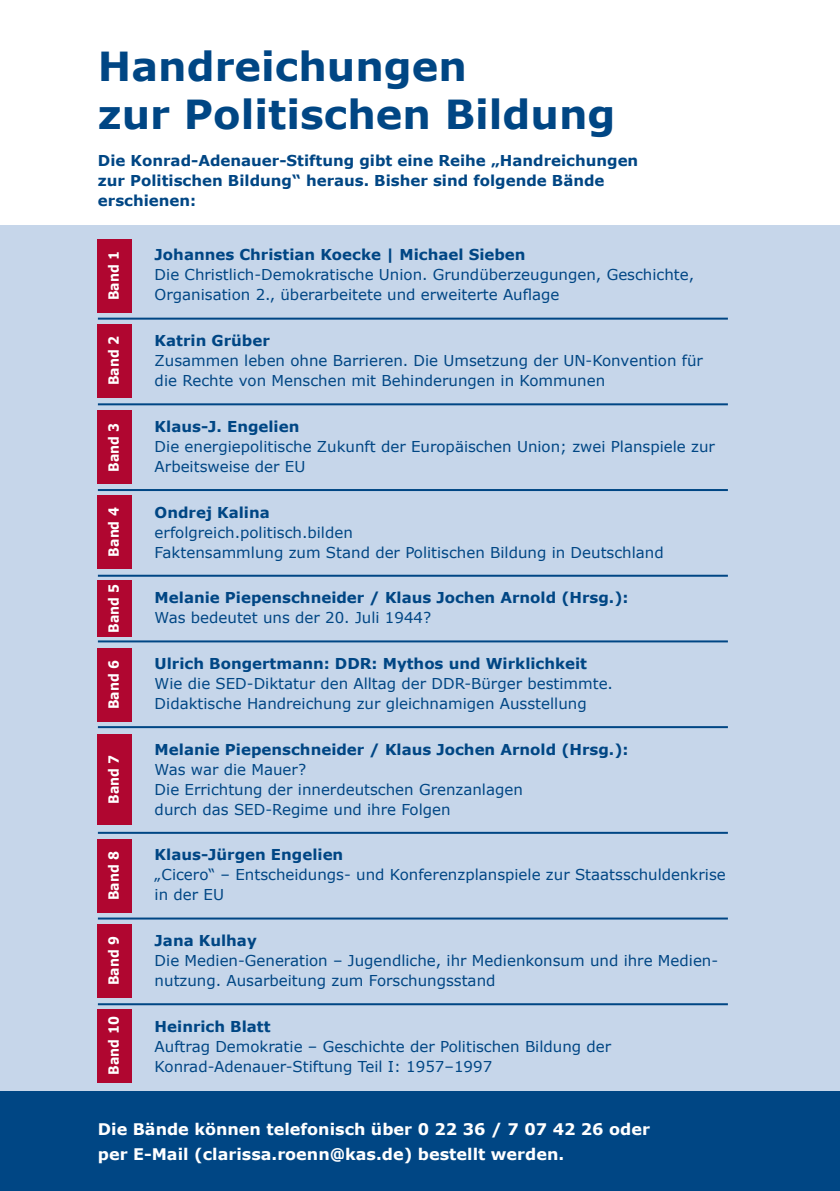
<style>
.page{position:relative;width:840px;height:1191px;background:#fff}
.page>*{position:absolute;margin:0;border:0;box-sizing:border-box;transform-origin:0 0}
.t1{font:700 40px/48px "Verdana";color:#004684}
.t2{font:700 16px/25.6px "Verdana";color:#fff}
.t3{font:15px/20px "Verdana";color:#004684}
.t4{font:700 15px/20px "Verdana";color:#004684}
.t5{font:700 14px "Verdana";color:#fff;scale:.9 1}
</style>
<div class="page">
<div style="left:0;top:225px;width:839px;height:867px;background:#c6d6ea"></div>
<div style="left:0;top:1092px;width:839px;height:99px;background:#004684"></div>
<hr style="left:98px;top:318px;width:629px;height:2px;background:#004684">
<hr style="left:98px;top:403px;width:629px;height:2px;background:#004684">
<hr style="left:98px;top:489px;width:629px;height:2px;background:#004684">
<hr style="left:98px;top:575px;width:629px;height:2px;background:#004684">
<hr style="left:98px;top:640px;width:629px;height:2px;background:#004684">
<hr style="left:98px;top:726px;width:629px;height:2px;background:#004684">
<hr style="left:98px;top:832px;width:629px;height:2px;background:#004684">
<hr style="left:98px;top:917px;width:629px;height:2px;background:#004684">
<hr style="left:98px;top:1003px;width:629px;height:2px;background:#004684">
<div style="left:98px;top:239px;width:34px;height:74px;background:#b00630"></div>
<div style="left:98px;top:324px;width:34px;height:74px;background:#b00630"></div>
<div style="left:98px;top:410px;width:34px;height:74px;background:#b00630"></div>
<div style="left:98px;top:495px;width:34px;height:74px;background:#b00630"></div>
<div style="left:98px;top:580px;width:34px;height:56px;background:#b00630"></div>
<div style="left:98px;top:648px;width:34px;height:73px;background:#b00630"></div>
<div style="left:98px;top:734px;width:34px;height:91px;background:#b00630"></div>
<div style="left:98px;top:839px;width:34px;height:73px;background:#b00630"></div>
<div style="left:98px;top:923px;width:34px;height:74px;background:#b00630"></div>
<div style="left:98px;top:1008px;width:34px;height:74px;background:#b00630"></div>
<h1 class="t1" style="left:98px;top:41px;width:519px">Handreichungen<br>zur Politischen Bildung</h1>
<p class="t4" style="left:98px;top:150px;width:541px">Die Konrad-Adenauer-Stiftung gibt eine Reihe „Handreichungen zur Politischen Bildung“ heraus. Bisher sind folgende Bände erschienen:</p>
<p class="t5" style="left:105px;top:300px;width:56px;rotate:-90deg">Band 1</p>
<p class="t5" style="left:105px;top:385px;width:56px;rotate:-90deg">Band 2</p>
<p class="t5" style="left:105px;top:471px;width:56px;rotate:-90deg">Band 3</p>
<p class="t5" style="left:105px;top:556px;width:56px;rotate:-90deg">Band 4</p>
<p class="t5" style="left:105px;top:633px;width:56px;rotate:-90deg">Band 5</p>
<p class="t5" style="left:105px;top:709px;width:56px;rotate:-90deg">Band 6</p>
<p class="t5" style="left:105px;top:804px;width:56px;rotate:-90deg">Band 7</p>
<p class="t5" style="left:105px;top:900px;width:56px;rotate:-90deg">Band 8</p>
<p class="t5" style="left:105px;top:985px;width:56px;rotate:-90deg">Band 9</p>
<p class="t5" style="left:105px;top:1074px;width:66px;rotate:-90deg">Band 10</p>
<p class="t4" style="left:154px;top:244px;width:372px">Johannes Christian Koecke | Michael Sieben</p>
<p class="t3" style="left:154px;top:264px;width:540px">Die Christlich-Demokratische Union. Grundüberzeugungen, Geschichte,<br>Organisation 2., überarbeitete und erweiterte Auflage</p>
<p class="t4" style="left:154px;top:330px;width:117px">Katrin Grüber</p>
<p class="t3" style="left:154px;top:350px;width:549px">Zusammen leben ohne Barrieren. Die Umsetzung der UN-Konvention für die Rechte von Menschen mit Behinderungen in Kommunen</p>
<p class="t4" style="left:154px;top:416px;width:146px">Klaus-J. Engelien</p>
<p class="t3" style="left:154px;top:436px;width:561px">Die energiepolitische Zukunft der Europäischen Union; zwei Planspiele zur<br>Arbeitsweise der EU</p>
<p class="t4" style="left:154px;top:501px;width:117px">Ondrej Kalina</p>
<p class="t3" style="left:154px;top:521px;width:510px">erfolgreich.politisch.bilden<br>Faktensammlung zum Stand der Politischen Bildung in Deutschland</p>
<p class="t4" style="left:154px;top:587px;width:475px">Melanie Piepenschneider / Klaus Jochen Arnold (Hrsg.):</p>
<p class="t3" style="left:154px;top:607px;width:278px">Was bedeutet uns der 20. Juli 1944?</p>
<p class="t4" style="left:154px;top:653px;width:434px">Ulrich Bongertmann: DDR: Mythos und Wirklichkeit</p>
<p class="t3" style="left:154px;top:673px;width:459px">Wie die SED-Diktatur den Alltag der DDR-Bürger bestimmte.<br>Didaktische Handreichung zur gleichnamigen Ausstellung</p>
<p class="t4" style="left:154px;top:738px;width:475px">Melanie Piepenschneider / Klaus Jochen Arnold (Hrsg.):</p>
<p class="t3" style="left:154px;top:758px;width:369px">Was war die Mauer?<br>Die Errichtung der innerdeutschen Grenzanlagen durch das SED-Regime und ihre Folgen</p>
<p class="t4" style="left:154px;top:844px;width:190px">Klaus-Jürgen Engelien</p>
<p class="t3" style="left:154px;top:864px;width:572px">„Cicero“ – Entscheidungs- und Konferenzplanspiele zur Staatsschuldenkrise in der EU</p>
<p class="t4" style="left:154px;top:930px;width:104px">Jana Kulhay</p>
<p class="t3" style="left:154px;top:950px;width:564px">Die Medien-Generation – Jugendliche, ihr Medienkonsum und ihre Medien&shy;nutzung. Ausarbeitung zum Forschungsstand</p>
<p class="t4" style="left:154px;top:1015px;width:117px">Heinrich Blatt</p>
<p class="t3" style="left:154px;top:1035px;width:458px">Auftrag Demokratie – Geschichte der Politischen Bildung der<br>Konrad-Adenauer-Stiftung Teil I: 1957–1997</p>
<p class="t2" style="left:98px;top:1115px;width:553px">Die Bände können telefonisch über 0 22 36 / 7 07 42 26 oder per E-Mail (clarissa.roenn@kas.de) bestellt werden.</p>
</div>
